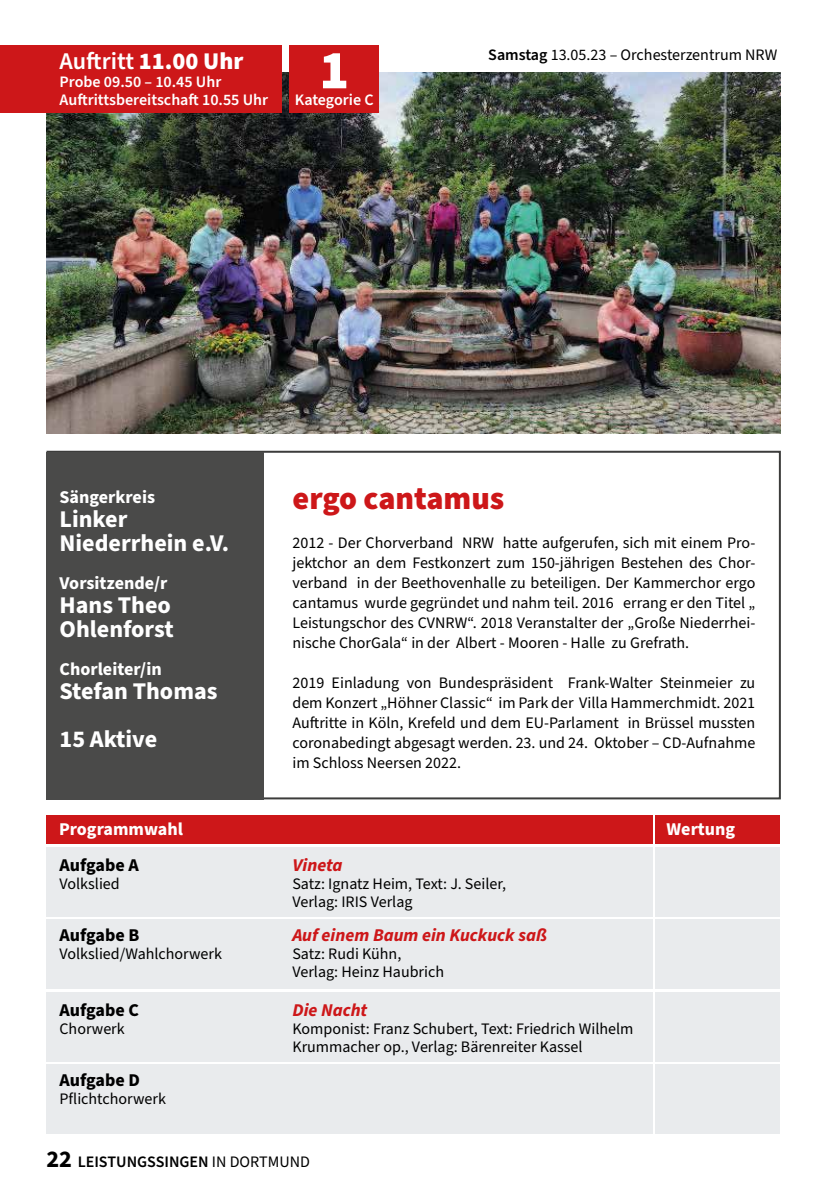
<style>
.page{position:relative;width:840px;height:1191px;background:#fff}
.page>*{position:absolute;margin:0;border:0;box-sizing:border-box;transform-origin:0 0}
.t1{font:900 55.2px "Source Sans Pro";color:#fff}
.t2{font:900 32px "Source Sans Pro";color:#cd1719}
.t3{font:700 24px/24px "Source Sans Pro";color:#fff}
.t4{font:600 24px "Source Sans Pro";color:#fff}
.t5{font:700 24px "Source Sans Pro";color:#000}
.t6{font:700 18px "Source Sans Pro";color:#fff}
.t7{font:italic 700 18px "Source Sans Pro";color:#cd1719}
.t8{font:700 18px "Source Sans Pro";color:#000}
.t9{font:16px/20px "Source Sans Pro";color:#000}
.t10{font:600 16px/18px "Source Sans Pro";color:#fff}
.t11{font:600 16px "Source Sans Pro";color:#000}
.s1{font-weight:900}
.s2{font-weight:600}
.s3{font-weight:400}
</style>
<div class="page">
<div style="left:46px;top:846px;width:606px;height:70px;background:#e9ebed"></div>
<div style="left:655px;top:846px;width:125px;height:70px;background:#e9ebed"></div>
<div style="left:655px;top:919px;width:125px;height:70px;background:#e9ebed"></div>
<div style="left:655px;top:991px;width:125px;height:70px;background:#e9ebed"></div>
<div style="left:655px;top:1064px;width:125px;height:70px;background:#e9ebed"></div>
<div style="left:46px;top:919px;width:606px;height:70px;background:#e9ebed"></div>
<div style="left:46px;top:991px;width:606px;height:70px;background:#e9ebed"></div>
<div style="left:46px;top:1064px;width:606px;height:70px;background:#e9ebed"></div>
<div style="left:46px;top:452px;width:218px;height:347px;background:#4a4a49"></div>
<div style="left:46px;top:815px;width:606px;height:29px;background:#cd1719"></div>
<div style="left:655px;top:815px;width:125px;height:29px;background:#cd1719"></div>
<img style="left:46px;top:72px;width:734px;height:361px">
<div style="left:289px;top:45px;width:90px;height:67px;background:#cd1719"></div>
<div style="left:0;top:45px;width:282px;height:67px;background:#cd1719"></div>
<h3 class="t4" style="left:59px;top:45px;width:185px">Auftritt <span class="s1">11.00 Uhr</span></h3>
<p class="t10" style="left:59px;top:74px;width:210px">Probe 09.50 – 10.45 Uhr<br>Auftrittsbereitschaft 10.55 Uhr</p>
<h1 class="t1" style="left:319px;top:32px;width:31px">1</h1>
<p class="t10" style="left:295px;top:92px;width:80px">Kategorie C</p>
<p class="t9" style="left:488px;top:45px;width:290px"><span class="s2">Samstag</span> 13.05.23 – Orchesterzentrum NRW</p>
<p class="t6" style="left:59px;top:485px;width:97px">Sängerkreis</p>
<h3 class="t3" style="left:59px;top:508px;width:171px">Linker<br>Niederrhein e.V.</h3>
<p class="t6" style="left:59px;top:571px;width:109px">Vorsitzende/r</p>
<h3 class="t3" style="left:59px;top:594px;width:116px">Hans Theo<br>Ohlenforst</h3>
<p class="t6" style="left:59px;top:657px;width:104px">Chorleiter/in</p>
<h3 class="t3" style="left:59px;top:668px;width:159px;line-height:48px">Stefan Thomas<br>15 Aktive</h3>
<h2 class="t2" style="left:292px;top:476px;width:213px">ergo cantamus</h2>
<p class="t9" style="left:292px;top:533px;width:464px;text-align:justify">2012 - Der Chorverband NRW hatte aufgerufen, sich mit einem Pro&shy;jektchor an dem Festkonzert zum 150-jährigen Bestehen des Chor&shy;verband in der Beethovenhalle zu beteiligen. Der Kammerchor ergo cantamus wurde gegründet und nahm teil. 2016 errang er den Titel „ Leistungschor des CVNRW“. 2018 Veranstalter der „Große Niederrhei&shy;nische ChorGala“ in der Albert - Mooren - Halle zu Grefrath.</p>
<p class="t9" style="left:292px;top:673px;width:464px;text-align:justify">2019 Einladung von Bundespräsident Frank-Walter Steinmeier zu dem Konzert „Höhner Classic“ im Park der Villa Hammerchmidt. 2021<br>Auftritte in Köln, Krefeld und dem EU-Parlament in Brüssel mussten coronabedingt abgesagt werden. 23. und 24. Oktober – CD-Aufnahme im Schloss Neersen 2022.</p>
<p class="t6" style="left:59px;top:816px;width:125px">Programmwahl</p>
<p class="t6" style="left:666px;top:816px;width:70px">Wertung</p>
<p class="t8" style="left:59px;top:852px;width:81px">Aufgabe A</p>
<p class="t9" style="left:59px;top:874px;width:62px">Volkslied</p>
<p class="t8" style="left:59px;top:922px;width:81px">Aufgabe B</p>
<p class="t9" style="left:59px;top:944px;width:164px">Volkslied/Wahlchorwerk</p>
<p class="t8" style="left:59px;top:998px;width:81px">Aufgabe C</p>
<p class="t9" style="left:59px;top:1019px;width:67px">Chorwerk</p>
<p class="t8" style="left:59px;top:1067px;width:82px">Aufgabe D</p>
<p class="t9" style="left:59px;top:1089px;width:108px">Pflichtchorwerk</p>
<p class="t7" style="left:292px;top:852px;width:51px">Vineta</p>
<p class="t9" style="left:292px;top:875px;width:215px;line-height:18px">Satz: Ignatz Heim, Text: J. Seiler,<br>Verlag: IRIS Verlag</p>
<p class="t7" style="left:292px;top:922px;width:256px">Auf einem Baum ein Kuckuck saß</p>
<p class="t9" style="left:292px;top:945px;width:153px;line-height:18px">Satz: Rudi Kühn,<br>Verlag: Heinz Haubrich</p>
<p class="t7" style="left:292px;top:998px;width:76px">Die Nacht</p>
<p class="t9" style="left:292px;top:1020px;width:342px;line-height:18px">Komponist: Franz Schubert, Text: Friedrich Wilhelm<br>Krummacher op., Verlag: Bärenreiter Kassel</p>
<h3 class="t5" style="left:46px;top:1143px;width:27px">22</h3>
<p class="t11" style="left:78px;top:1151px;width:233px">LEISTUNGSSINGEN <span class="s3">IN DORTMUND</span></p>
</div>
